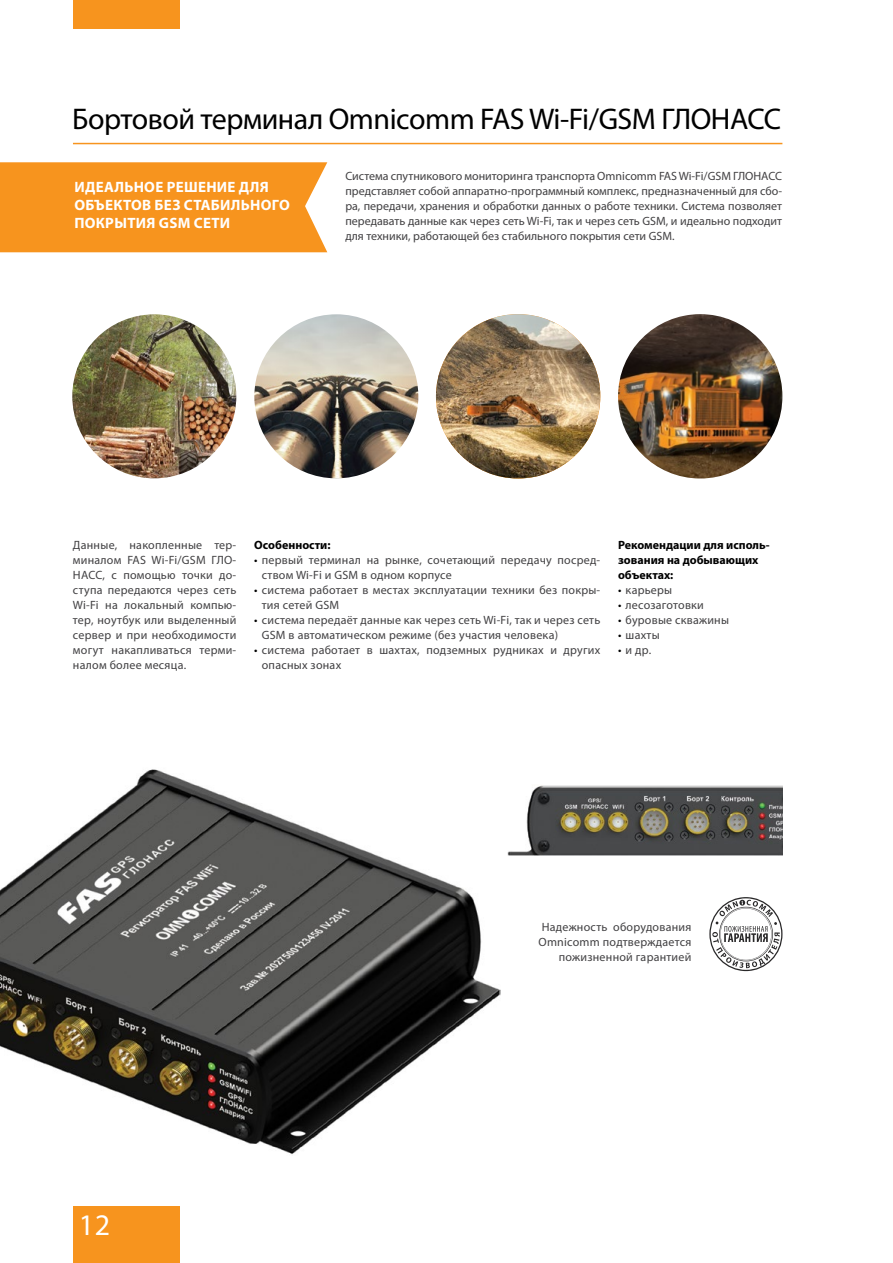
<style>
.page{position:relative;width:893px;height:1263px;background:#fff}
.page>*{position:absolute;margin:0;border:0;box-sizing:border-box;transform-origin:0 0}
.t1{font:30px "Myriad Pro";letter-spacing:-.015em;color:#000}
.t2{font:30px "Myriad Pro";color:#fff}
.t3{font:700 15px/18px "Myriad Pro";letter-spacing:.02em;color:#fff}
.t4{font:12px/15px "Myriad Pro";letter-spacing:.02em;color:#414042}
.t5{font:700 12px/15px "Myriad Pro";color:#000}
.s1{color:#000}
</style>
<div class="page">
<div style="left:73px;top:1206px;width:107px;height:57px;background:#f7941e"></div>
<div style="left:73px;top:0;width:107px;height:29px;background:#f7941e"></div>
<img style="left:254px;top:314px;width:164px;height:164px;border-radius:82px">
<img style="left:72px;top:314px;width:164px;height:164px;border-radius:82px">
<img style="left:618px;top:314px;width:164px;height:164px;border-radius:82px">
<img style="left:436px;top:314px;width:164px;height:164px;border-radius:82px">
<svg style="left:709px;top:897px;width:73px;height:74px"></svg>
<img style="left:0;top:769px;width:501px;height:385px">
<img style="left:508px;top:785px;width:274px;height:71px">
<div style="left:0;top:162px;width:327px;height:90px;background:#f7941e"></div>
<hr style="left:73px;top:143px;width:709px;height:1px;background:#f7941e">
<h1 class="t1" style="left:72px;top:100px;width:710px">Бортовой терминал Omnicomm FAS Wi-Fi/GSM ГЛОНАСС</h1>
<p class="t3" style="left:74px;top:178px;width:217px">ИДЕАЛЬНОЕ РЕШЕНИЕ ДЛЯ<br>ОБЪЕКТОВ БЕЗ СТАБИЛЬНОГО<br>ПОКРЫТИЯ GSM СЕТИ</p>
<p class="t4" style="left:345px;top:169px;width:438px;text-align:justify">Система спутникового мониторинга транспорта Omnicomm FAS Wi-Fi/GSM ГЛОНАСС представляет собой аппаратно-программный комплекс, предназначенный для сбо&shy;ра, передачи, хранения и обработки данных о работе техники. Система позволяет передавать данные как через сеть Wi-Fi, так и через сеть GSM, и идеально подходит для техники, работающей без стабильного покрытия сети GSM.</p>
<p class="t4" style="left:73px;top:538px;width:165px;text-align:justify">Данные, накопленные тер&shy;миналом FAS Wi-Fi/GSM ГЛО-НАСС, с помощью точки до&shy;ступа передаются через сеть Wi-Fi на локальный компью&shy;тер, ноутбук или выделенный сервер и при необходимости могут накапливаться терми&shy;налом более месяца.</p>
<p class="t5" style="left:254px;top:537px;width:78px">Особенности:</p>
<p class="t4" style="left:262px;top:553px;width:340px;text-indent:-8px"><span class="s1">•</span> первый терминал на рынке, сочетающий передачу посред&shy;ством Wi-Fi и GSM в одном корпусе</p>
<p class="t4" style="left:262px;top:583px;width:340px;text-indent:-8px"><span class="s1">•</span> система работает в местах эксплуатации техники без покры&shy;тия сетей GSM</p>
<p class="t4" style="left:262px;top:613px;width:340px;text-indent:-8px"><span class="s1">•</span> система передаёт данные как через сеть Wi-Fi, так и через сеть<br>GSM в автоматическом режиме (без участия человека)</p>
<p class="t4" style="left:262px;top:643px;width:340px;text-indent:-8px"><span class="s1">•</span> система работает в шахтах, подземных рудниках и других опасных зонах</p>
<p class="t5" style="left:618px;top:537px;width:153px">Рекомендации для исполь&shy;зования на добывающих объектах:</p>
<p class="t4" style="left:618px;top:583px;width:56px"><span class="s1">•</span> карьеры</p>
<p class="t4" style="left:618px;top:598px;width:87px"><span class="s1">•</span> лесозаготовки</p>
<p class="t4" style="left:618px;top:613px;width:113px"><span class="s1">•</span> буровые скважины</p>
<p class="t4" style="left:618px;top:628px;width:43px"><span class="s1">•</span> шахты</p>
<p class="t4" style="left:618px;top:643px;width:35px"><span class="s1">•</span> и др.</p>
<h1 class="t2" style="left:79px;top:1206px;width:33px">12</h1>
<p class="t4" style="left:538px;top:920px;width:154px;text-align:right">Надежность оборудования<br>Omnicomm подтверждается пожизненной гарантией</p>
</div>
